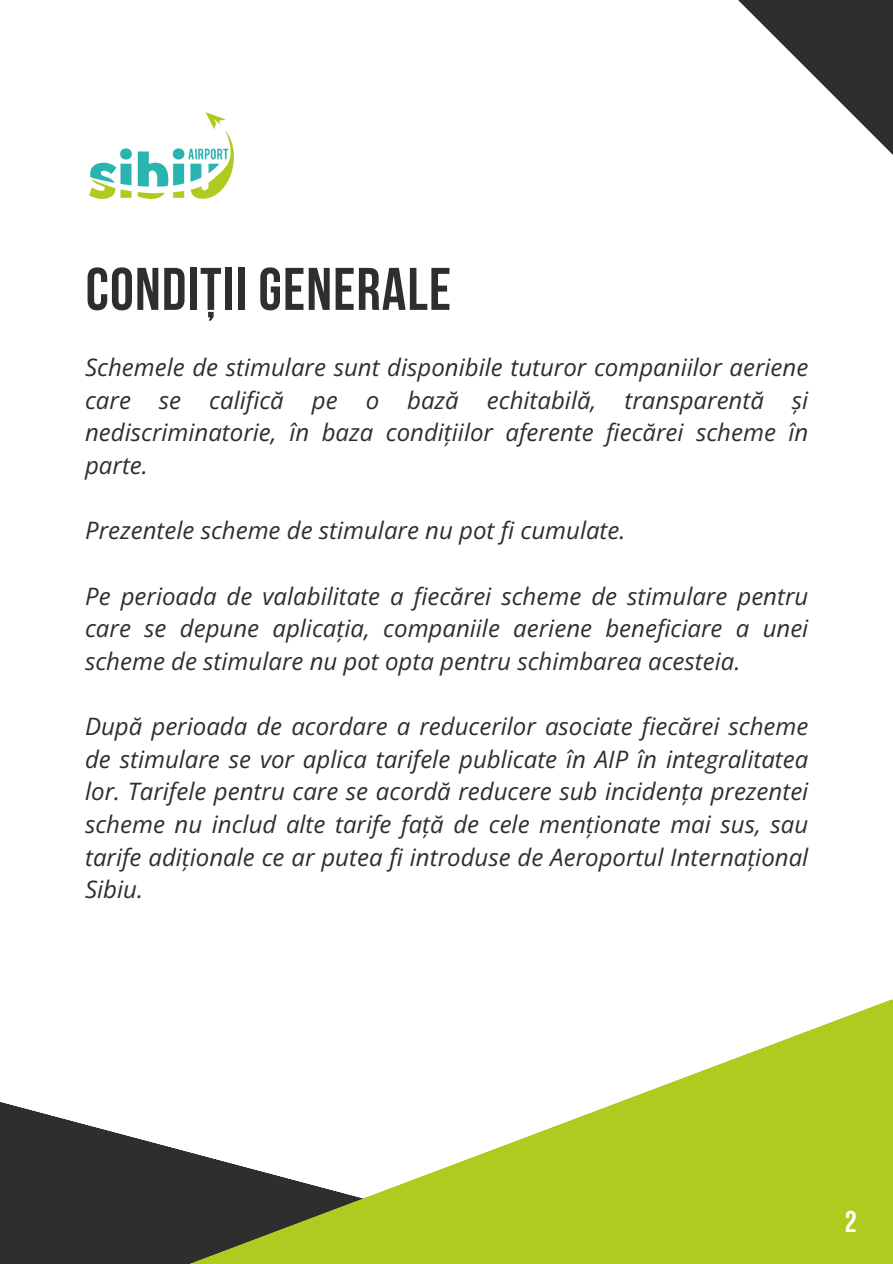
<style>
.page{position:relative;width:893px;height:1264px;background:#fff}
.page>*{position:absolute;margin:0;border:0;box-sizing:border-box;transform-origin:0 0}
.t1{font:700 60px "Bebas Neue";letter-spacing:.02em;color:#2e2e2e}
.t2{font:700 30px "Bebas Neue";color:#fff}
.t3{font:italic 24px/32.7px "Open Sans";color:#2e2e2e;text-align:justify}
</style>
<div class="page">
<svg style="left:738px;top:0;width:154px;height:154px"></svg>
<img style="left:89px;top:112px;width:144px;height:86px">
<div style="left:0;top:1102px;width:56px;height:161px;background:#2e2e2e"></div>
<svg style="left:56px;top:999px;width:836px;height:264px"></svg>
<p class="t1" style="left:86px;top:265px;width:367px">CONDIȚII GENERALE</p>
<p class="t3" style="left:85px;top:350px;width:724px">Schemele de stimulare sunt disponibile tuturor companiilor aeriene care se califică pe o bază echitabilă, transparentă și nediscriminatorie, în baza condițiilor aferente fiecărei scheme în parte.</p>
<h1 class="t3" style="left:85px;top:513px;width:542px">Prezentele scheme de stimulare nu pot fi cumulate.</h1>
<p class="t3" style="left:85px;top:579px;width:724px">Pe perioada de valabilitate a fiecărei scheme de stimulare pentru care se depune aplicația, companiile aeriene beneficiare a unei scheme de stimulare nu pot opta pentru schimbarea acesteia.</p>
<p class="t3" style="left:85px;top:709px;width:724px">După perioada de acordare a reducerilor asociate fiecărei scheme de stimulare se vor aplica tarifele publicate în AIP în integralitatea lor. Tarifele pentru care se acordă reducere sub incidența prezentei scheme nu includ alte tarife față de cele menționate mai sus, sau tarife adiționale ce ar putea fi introduse de Aeroportul Internațional Sibiu.</p>
<p class="t2" style="left:844px;top:1209px;width:13px">2</p>
</div>
